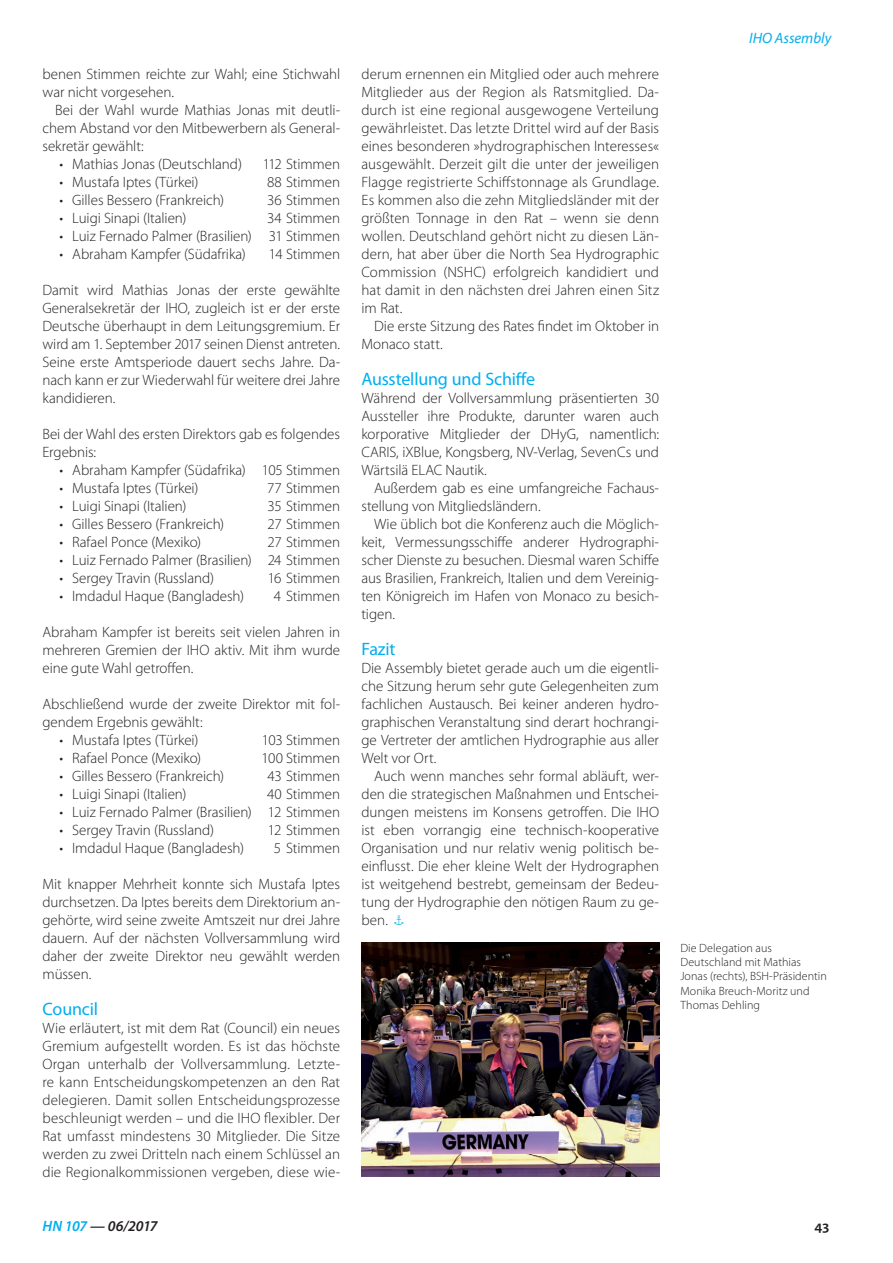
<style>
.page{position:relative;width:893px;height:1263px;background:#fff}
.page>*{position:absolute;margin:0;border:0;box-sizing:border-box;transform-origin:0 0}
.t1{font:18px "Myriad Pro";letter-spacing:-.01em;color:#00aeef}
.t2{font:300 15px/18px "Myriad Pro";letter-spacing:-.005em;color:#231f20;text-align:justify}
.t3{font:italic 600 15px "Myriad Pro";letter-spacing:-.02em;color:#231f20}
.t4{font:italic 15px "Myriad Pro";color:#00aeef}
.t5{font:600 15px "Myriad Pro";color:#231f20}
.t6{font:300 12px/14.4px "Myriad Pro";letter-spacing:.005em;color:#231f20}
.s1{font-family:"Zeal";font-weight:400;color:#00aeef}
.s2{color:#00aeef}
</style>
<div class="page">
<img style="left:361px;top:943px;width:298px;height:234px">
<p class="t2" style="left:43px;top:64px;width:299px">benen Stimmen reichte zur Wahl; eine Stichwahl war nicht vorgesehen.</p>
<p class="t2" style="left:42px;top:100px;width:299px;text-indent:13px">Bei der Wahl wurde Mathias Jonas mit deutli&shy;chem Abstand vor den Mitbewerbern als General&shy;sekretär gewählt:</p>
<p class="t2" style="left:59px;top:154px;width:184px">• Mathias Jonas (Deutschland)</p>
<p class="t2" style="left:263px;top:154px;width:79px">112 Stimmen</p>
<p class="t2" style="left:59px;top:172px;width:141px">• Mustafa Iptes (Türkei)</p>
<p class="t2" style="left:267px;top:172px;width:74px">88 Stimmen</p>
<p class="t2" style="left:59px;top:190px;width:166px">• Gilles Bessero (Frankreich)</p>
<p class="t2" style="left:267px;top:190px;width:74px">36 Stimmen</p>
<p class="t2" style="left:59px;top:208px;width:128px">• Luigi Sinapi (Italien)</p>
<p class="t2" style="left:267px;top:208px;width:75px">34 Stimmen</p>
<p class="t2" style="left:59px;top:226px;width:282px">• Luiz Fernado Palmer (Brasilien) 31 Stimmen</p>
<p class="t2" style="left:59px;top:244px;width:188px">• Abraham Kampfer (Südafrika)</p>
<p class="t2" style="left:269px;top:244px;width:73px">14 Stimmen</p>
<p class="t2" style="left:42px;top:280px;width:299px">Damit wird Mathias Jonas der erste gewählte Generalsekretär der IHO, zugleich ist er der erste Deutsche überhaupt in dem Leitungsgremium. Er wird am 1. September 2017 seinen Dienst antreten.<br>Seine erste Amtsperiode dauert sechs Jahre. Da&shy;nach kann er zur Wiederwahl für weitere drei Jahre kandidieren.</p>
<p class="t2" style="left:42px;top:424px;width:299px">Bei der Wahl des ersten Direktors gab es folgendes<br>Ergebnis:</p>
<p class="t2" style="left:59px;top:460px;width:282px">• Abraham Kampfer (Südafrika) 105 Stimmen</p>
<p class="t2" style="left:59px;top:478px;width:141px">• Mustafa Iptes (Türkei)</p>
<p class="t2" style="left:267px;top:478px;width:74px">77 Stimmen</p>
<p class="t2" style="left:59px;top:496px;width:128px">• Luigi Sinapi (Italien)</p>
<p class="t2" style="left:267px;top:496px;width:74px">35 Stimmen</p>
<p class="t2" style="left:59px;top:514px;width:166px">• Gilles Bessero (Frankreich)</p>
<p class="t2" style="left:267px;top:514px;width:74px">27 Stimmen</p>
<p class="t2" style="left:59px;top:532px;width:143px">• Rafael Ponce (Mexiko)</p>
<p class="t2" style="left:267px;top:532px;width:74px">27 Stimmen</p>
<p class="t2" style="left:59px;top:550px;width:282px">• Luiz Fernado Palmer (Brasilien) 24 Stimmen</p>
<p class="t2" style="left:59px;top:568px;width:156px">• Sergey Travin (Russland)</p>
<p class="t2" style="left:268px;top:568px;width:74px">16 Stimmen</p>
<p class="t2" style="left:59px;top:586px;width:186px">• Imdadul Haque (Bangladesh)</p>
<p class="t2" style="left:274px;top:586px;width:68px">4 Stimmen</p>
<p class="t2" style="left:42px;top:622px;width:299px">Abraham Kampfer ist bereits seit vielen Jahren in mehreren Gremien der IHO aktiv. Mit ihm wurde eine gute Wahl getroffen.</p>
<p class="t2" style="left:42px;top:694px;width:299px">Abschließend wurde der zweite Direktor mit fol&shy;gendem Ergebnis gewählt:</p>
<p class="t2" style="left:59px;top:730px;width:141px">• Mustafa Iptes (Türkei)</p>
<p class="t2" style="left:262px;top:730px;width:80px">103 Stimmen</p>
<p class="t2" style="left:59px;top:748px;width:143px">• Rafael Ponce (Mexiko)</p>
<p class="t2" style="left:262px;top:748px;width:80px">100 Stimmen</p>
<p class="t2" style="left:59px;top:766px;width:166px">• Gilles Bessero (Frankreich)</p>
<p class="t2" style="left:268px;top:766px;width:74px">43 Stimmen</p>
<p class="t2" style="left:59px;top:784px;width:128px">• Luigi Sinapi (Italien)</p>
<p class="t2" style="left:267px;top:784px;width:75px">40 Stimmen</p>
<p class="t2" style="left:59px;top:802px;width:282px">• Luiz Fernado Palmer (Brasilien) 12 Stimmen</p>
<p class="t2" style="left:59px;top:820px;width:156px">• Sergey Travin (Russland)</p>
<p class="t2" style="left:268px;top:820px;width:74px">12 Stimmen</p>
<p class="t2" style="left:59px;top:838px;width:186px">• Imdadul Haque (Bangladesh)</p>
<p class="t2" style="left:274px;top:838px;width:68px">5 Stimmen</p>
<p class="t2" style="left:42px;top:874px;width:299px">Mit knapper Mehrheit konnte sich Mustafa Iptes durchsetzen. Da Iptes bereits dem Direktorium an&shy;gehörte, wird seine zweite Amtszeit nur drei Jahre dauern. Auf der nächsten Vollversammlung wird daher der zweite Direktor neu gewählt werden müssen.</p>
<p class="t1" style="left:43px;top:997px;width:57px">Council</p>
<p class="t2" style="left:43px;top:1018px;width:299px">Wie erläutert, ist mit dem Rat (Council) ein neues Gremium aufgestellt worden. Es ist das höchste Organ unterhalb der Vollversammlung. Letzte&shy;re kann Entscheidungskompetenzen an den Rat delegieren. Damit sollen Entscheidungsprozesse beschleunigt werden – und die IHO flexibler. Der Rat umfasst mindestens 30 Mitglieder. Die Sitze werden zu zwei Dritteln nach einem Schlüssel an die Regionalkommissionen vergeben, diese wie-</p>
<p class="t2" style="left:361px;top:64px;width:299px">derum ernennen ein Mitglied oder auch mehrere Mitglieder aus der Region als Ratsmitglied. Da&shy;durch ist eine regional ausgewogene Verteilung gewährleistet. Das letzte Drittel wird auf der Basis eines besonderen »hydrographischen Interesses« ausgewählt. Derzeit gilt die unter der jeweiligen Flagge registrierte Schiffstonnage als Grundlage.<br>Es kommen also die zehn Mitgliedsländer mit der größten Tonnage in den Rat – wenn sie denn wollen. Deutschland gehört nicht zu diesen Län&shy;dern, hat aber über die North Sea Hydrographic Commission (NSHC) erfolgreich kandidiert und hat damit in den nächsten drei Jahren einen Sitz im Rat.</p>
<p class="t2" style="left:361px;top:316px;width:299px;text-indent:13px">Die erste Sitzung des Rates findet im Oktober in<br>Monaco statt.</p>
<p class="t1" style="left:361px;top:367px;width:175px">Ausstellung und Schiffe</p>
<p class="t2" style="left:361px;top:388px;width:299px">Während der Vollversammlung präsentierten 30<br>Aussteller ihre Produkte, darunter waren auch korporative Mitglieder der DHyG, namentlich:<br>CARIS, iXBlue, Kongsberg, NV-Verlag, SevenCs und Wärtsilä ELAC Nautik.</p>
<p class="t2" style="left:361px;top:478px;width:299px;text-indent:13px">Außerdem gab es eine umfangreiche Fachaus&shy;stellung von Mitgliedsländern.</p>
<p class="t2" style="left:361px;top:514px;width:299px;text-indent:13px">Wie üblich bot die Konferenz auch die Möglich&shy;keit, Vermessungsschiffe anderer Hydrographi&shy;scher Dienste zu besuchen. Diesmal waren Schiffe aus Brasilien, Frankreich, Italien und dem Vereinig&shy;ten Königreich im Hafen von Monaco zu besich&shy;tigen.</p>
<p class="t1" style="left:361px;top:637px;width:36px">Fazit</p>
<p class="t2" style="left:361px;top:658px;width:299px">Die Assembly bietet gerade auch um die eigentli&shy;che Sitzung herum sehr gute Gelegenheiten zum fachlichen Austausch. Bei keiner anderen hydro&shy;graphischen Veranstaltung sind derart hochrangi&shy;ge Vertreter der amtlichen Hydrographie aus aller Welt vor Ort.</p>
<p class="t2" style="left:361px;top:766px;width:299px;text-indent:13px">Auch wenn manches sehr formal abläuft, wer&shy;den die strategischen Maßnahmen und Entschei&shy;dungen meistens im Konsens getroffen. Die IHO ist eben vorrangig eine technisch-kooperative Organisation und nur relativ wenig politisch be&shy;einflusst. Die eher kleine Welt der Hydrographen ist weitgehend bestrebt, gemeinsam der Bedeu&shy;tung der Hydrographie den nötigen Raum zu ge&shy;ben. <span class="s1">“</span></p>
<p class="t4" style="left:749px;top:28px;width:85px">IHO Assembly</p>
<p class="t6" style="left:680px;top:940px;width:148px">Die Delegation aus<br>Deutschland mit Mathias<br>Jonas (rechts), BSH-Präsidentin<br>Monika Breuch-Moritz und<br>Thomas Dehling</p>
<p class="t3" style="left:43px;top:1216px;width:117px"><span class="s2">HN 107</span> — 06/2017</p>
<p class="t5" style="left:814px;top:1216px;width:16px">43</p>
</div>
